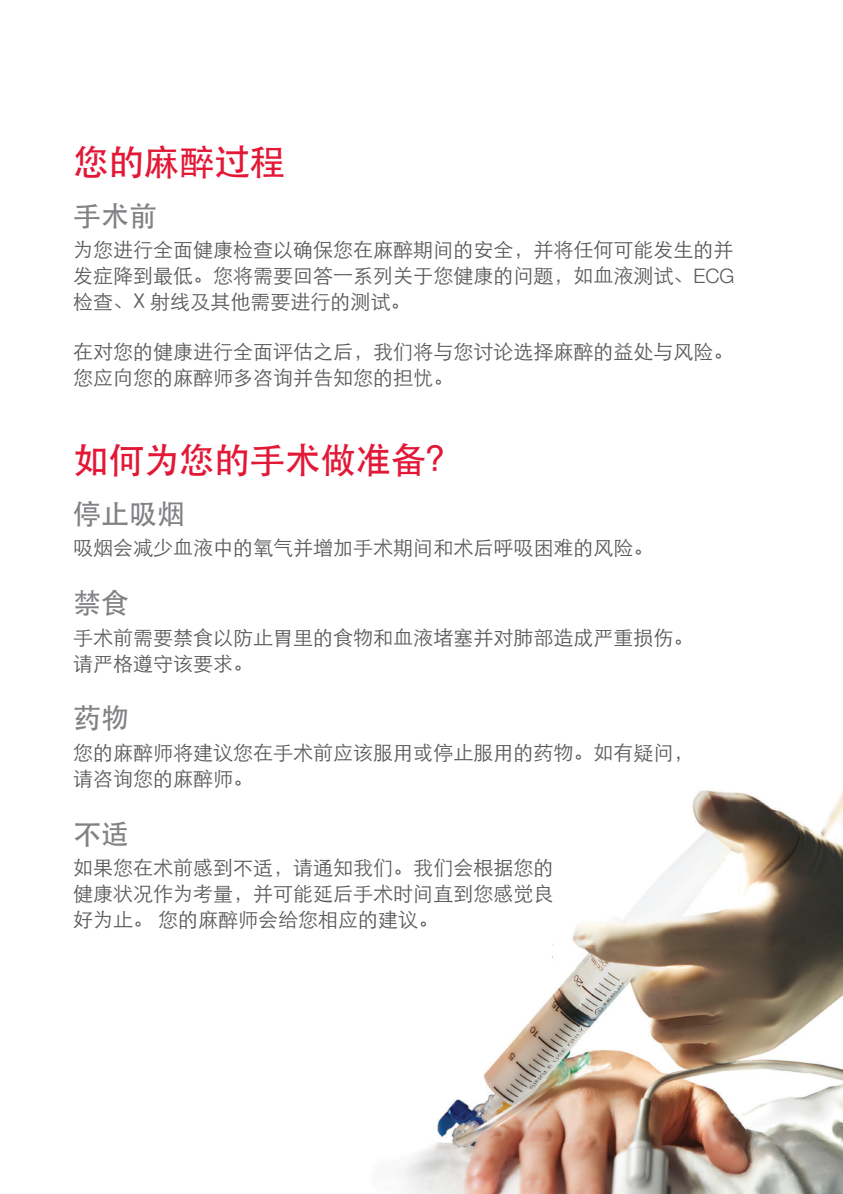
<style>
.page{position:relative;width:843px;height:1194px;background:#fff}
.page>*{position:absolute;margin:0;border:0;box-sizing:border-box;transform-origin:0 0}
.t1{font:36px "ST Heiti";letter-spacing:-.02em;color:#e31837}
.t2{font:28px "ST Heiti";color:#808285}
.t3{font:20px/26px "ST Xihei";color:#58595b;text-align:justify}
.s1{font-family:"Helvetica Neue LT Std";font-weight:300}
</style>
<div class="page">
<img style="left:401px;top:790px;width:441px;height:404px">
<svg style="left:839px;top:1191px;width:4px;height:3px"></svg>
<p class="t1" style="left:73px;top:144px;width:214px">您的麻醉过程</p>
<p class="t2" style="left:73px;top:201px;width:85px">手术前</p>
<p class="t3" style="left:73px;top:237px;width:662px">为您进行全面健康检查以确保您在麻醉期间的安全，并将任何可能发生的并发症降到最低。您将需要回答一系列关于您健康的问题，如血液测试、<span class="s1">ECG</span>检查、X 射线及其他需要进行的测试。</p>
<p class="t3" style="left:73px;top:339px;width:662px">在对您的健康进行全面评估之后，我们将与您讨论选择麻醉的益处与风险。</p>
<p class="t3" style="left:73px;top:365px;width:381px">您应向您的麻醉师多咨询并告知您的担忧。</p>
<p class="t1" style="left:73px;top:442px;width:390px">如何为您的手术做准备？</p>
<p class="t2" style="left:73px;top:500px;width:113px">停止吸烟</p>
<p class="t3" style="left:73px;top:535px;width:582px">吸烟会减少血液中的氧气并增加手术期间和术后呼吸困难的风险。</p>
<p class="t2" style="left:73px;top:589px;width:58px">禁食</p>
<p class="t3" style="left:73px;top:624px;width:622px">手术前需要禁食以防止胃里的食物和血液堵塞并对肺部造成严重损伤。</p>
<p class="t3" style="left:73px;top:650px;width:181px">请严格遵守该要求。</p>
<p class="t2" style="left:73px;top:704px;width:58px">药物</p>
<p class="t3" style="left:73px;top:740px;width:622px">您的麻醉师将建议您在手术前应该服用或停止服用的药物。如有疑问，</p>
<p class="t3" style="left:73px;top:766px;width:181px">请咨询您的麻醉师。</p>
<p class="t2" style="left:73px;top:819px;width:58px">不适</p>
<p class="t3" style="left:73px;top:855px;width:482px">如果您在术前感到不适，请通知我们。我们会根据您的健康状况作为考量，并可能延后手术时间直到您感觉良好为止。 您的麻醉师会给您相应的建议。</p>
</div>
